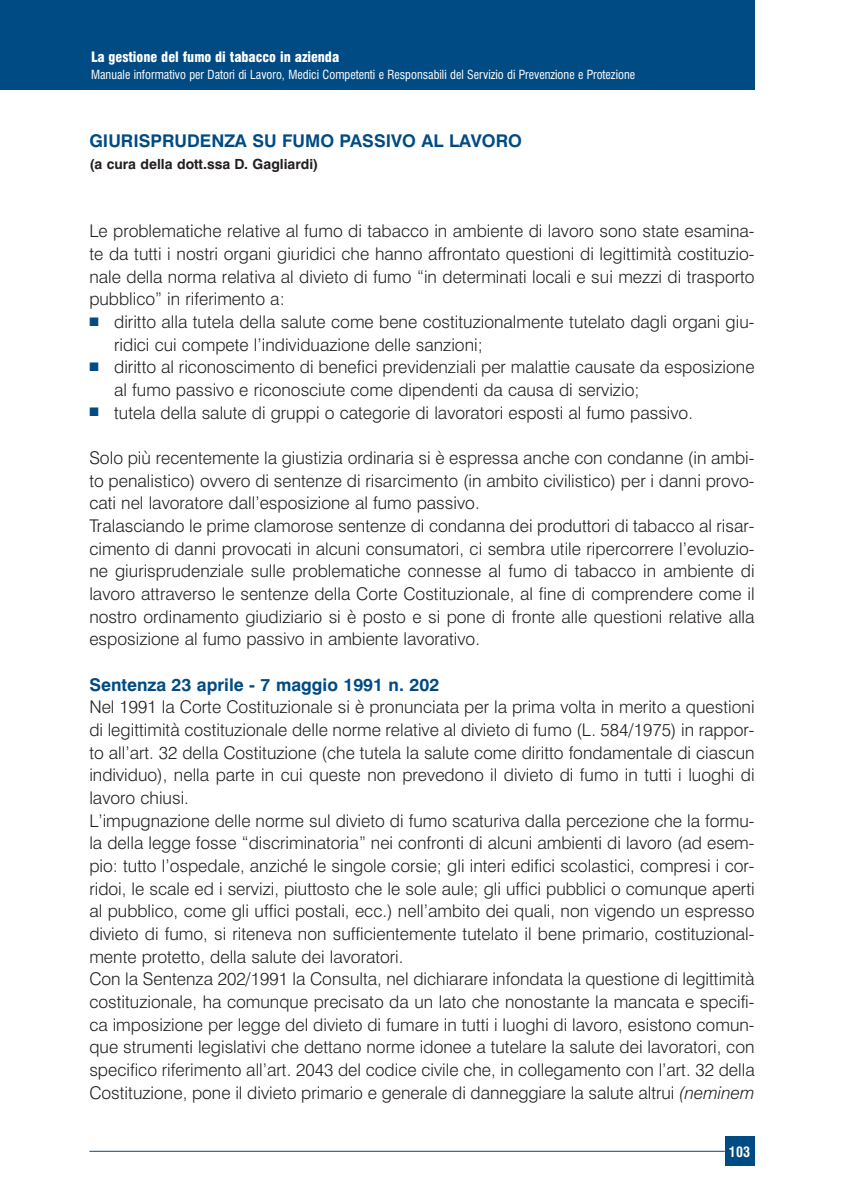
<style>
.page{position:relative;width:844px;height:1191px;background:#fff}
.page>*{position:absolute;margin:0;border:0;box-sizing:border-box;transform-origin:0 0}
.t1{font:17.5px/22.6px "Swiss 721 BTHAIAAD";color:#231f20}
.t2{font:17.5px "Swiss 721 BHAIAAM";color:#004b84}
.t3{font:14px "Swiss 721 BT Black Con HAIAAI";letter-spacing:-.005em;color:#fff}
.t4{font:14px "Swiss 721 BHAIAAM";color:#231f20}
.t5{font:14px "Swiss 721 BT Bold Con HAIAAK";color:#fff}
.t6{font:12.25px "Swiss 721 BT Roman Con HAIAAF";color:#fff}
.s1{font-family:"Zapf Di HAIAAB";font-size:12.25px;color:#004b84}
.s2{font-family:"Swiss 721 BT Light HAIAAJ"}
</style>
<div class="page">
<div style="left:724px;top:1136px;width:30px;height:30px;background:#004b84"></div>
<hr style="left:89px;top:1150px;width:635px;height:1px;background:#004b84">
<div style="left:0;top:0;width:754px;height:89px;background:#004b84"></div>
<p class="t3" style="left:91px;top:51px;width:249px">La gestione del fumo di tabacco in azienda</p>
<p class="t6" style="left:91px;top:70px;width:545px">Manuale informativo per Datori di Lavoro, Medici Competenti e Responsabili del Servizio di Prevenzione e Protezione</p>
<p class="t2" style="left:89px;top:134px;width:434px">GIURISPRUDENZA SU FUMO PASSIVO AL LAVORO</p>
<p class="t4" style="left:89px;top:159px;width:230px">(a cura della dott.ssa D. Gagliardi)</p>
<p class="t1" style="left:89px;top:221px;width:666px;text-align:justify">Le problematiche relative al fumo di tabacco in ambiente di lavoro sono state esamina&shy;te da tutti i nostri organi giuridici che hanno affrontato questioni di legittimità costituzio&shy;nale della norma relativa al divieto di fumo “in determinati locali e sui mezzi di trasporto pubblico” in riferimento a:</p>
<p class="t1" style="left:114px;top:312px;width:641px;text-indent:-25px"><span class="s1">■</span> diritto alla tutela della salute come bene costituzionalmente tutelato dagli organi giu&shy;ridici cui compete l’individuazione delle sanzioni;</p>
<p class="t1" style="left:114px;top:357px;width:641px;text-indent:-25px"><span class="s1">■</span> diritto al riconoscimento di benefici previdenziali per malattie causate da esposizione al fumo passivo e riconosciute come dipendenti da causa di servizio;</p>
<p class="t1" style="left:89px;top:403px;width:605px"><span class="s1">■</span> tutela della salute di gruppi o categorie di lavoratori esposti al fumo passivo.</p>
<p class="t1" style="left:89px;top:448px;width:666px">Solo più recentemente la giustizia ordinaria si è espressa anche con condanne (in ambi&shy;to penalistico) ovvero di sentenze di risarcimento (in ambito civilistico) per i danni provo&shy;cati nel lavoratore dall’esposizione al fumo passivo.<br>Tralasciando le prime clamorose sentenze di condanna dei produttori di tabacco al risar&shy;cimento di danni provocati in alcuni consumatori, ci sembra utile ripercorrere l’evoluzio&shy;ne giurisprudenziale sulle problematiche connesse al fumo di tabacco in ambiente di lavoro attraverso le sentenze della Corte Costituzionale, al fine di comprendere come il nostro ordinamento giudiziario si è posto e si pone di fronte alle questioni relative alla esposizione al fumo passivo in ambiente lavorativo.</p>
<p class="t2" style="left:89px;top:678px;width:351px">Sentenza 23 aprile - 7 maggio 1991 n. 202</p>
<p class="t1" style="left:89px;top:697px;width:666px">Nel 1991 la Corte Costituzionale si è pronunciata per la prima volta in merito a questioni di legittimità costituzionale delle norme relative al divieto di fumo (L. 584/1975) in rappor&shy;to all’art. 32 della Costituzione (che tutela la salute come diritto fondamentale di ciascun individuo), nella parte in cui queste non prevedono il divieto di fumo in tutti i luoghi di lavoro chiusi.<br>L’impugnazione delle norme sul divieto di fumo scaturiva dalla percezione che la formu&shy;la della legge fosse “discriminatoria” nei confronti di alcuni ambienti di lavoro (ad esem&shy;pio: tutto l’ospedale, anziché le singole corsie; gli interi edifici scolastici, compresi i cor&shy;ridoi, le scale ed i servizi, piuttosto che le sole aule; gli uffici pubblici o comunque aperti al pubblico, come gli uffici postali, ecc.) nell’ambito dei quali, non vigendo un espresso divieto di fumo, si riteneva non sufficientemente tutelato il bene primario, costituzional&shy;mente protetto, della salute dei lavoratori.<br>Con la Sentenza 202/1991 la Consulta, nel dichiarare infondata la questione di legittimità costituzionale, ha comunque precisato da un lato che nonostante la mancata e specifi&shy;ca imposizione per legge del divieto di fumare in tutti i luoghi di lavoro, esistono comun&shy;que strumenti legislativi che dettano norme idonee a tutelare la salute dei lavoratori, con specifico riferimento all’art. 2043 del codice civile che, in collegamento con l’art. 32 della Costituzione, pone il divieto primario e generale di danneggiare la salute altrui <span class="s2">(neminem</span></p>
<p class="t5" style="left:728px;top:1145px;width:22px">103</p>
</div>
